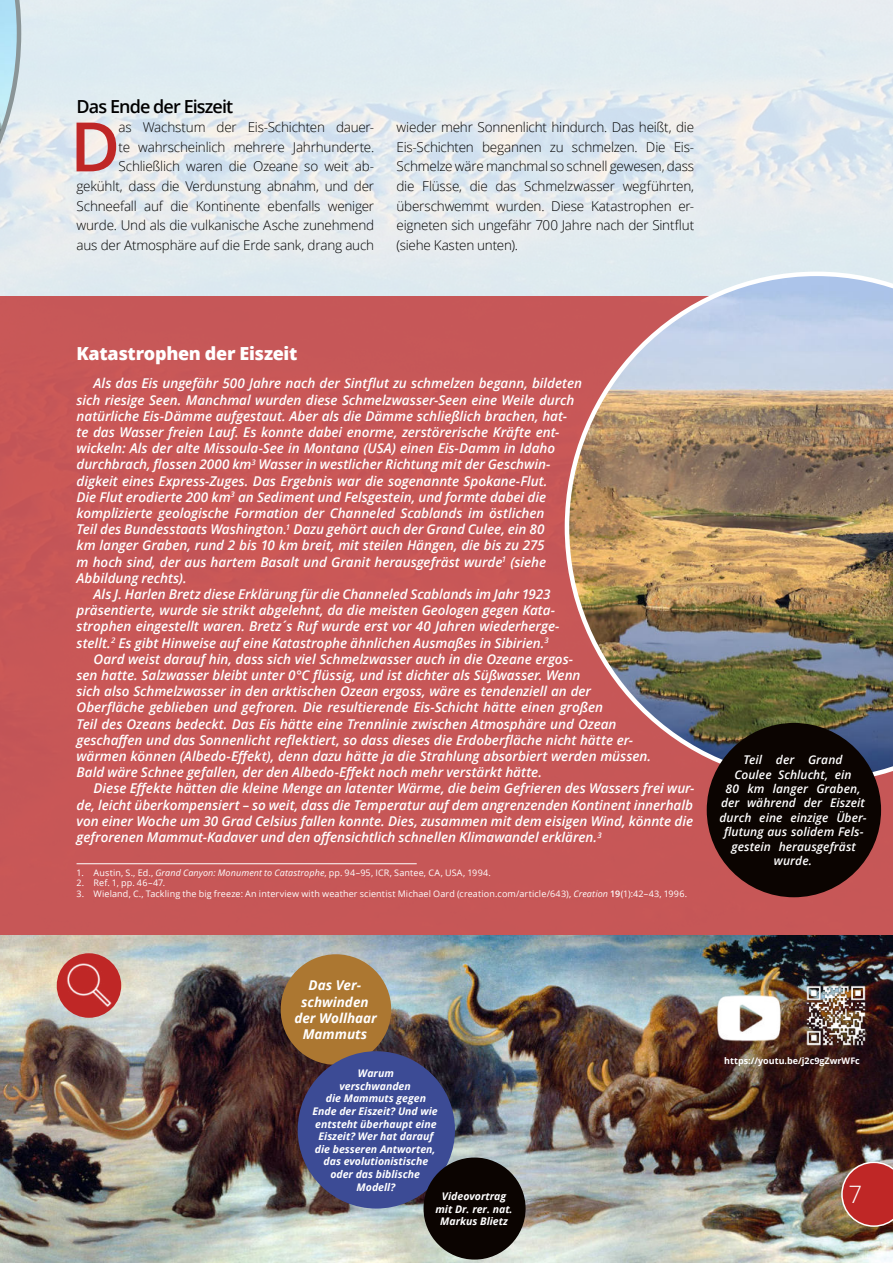
<style>
.page{position:relative;width:893px;height:1263px;background:#fff}
.page>*{position:absolute;margin:0;border:0;box-sizing:border-box;transform-origin:0 0}
.t1{font:600 68.25px "Open Sans";color:#bf2726}
.t2{font:300 24px "Open Sans";color:#fff}
.t3{font:800 18px "Open Sans";letter-spacing:-.015em;color:#fff}
.t4{font:600 18px "Open Sans";letter-spacing:-.05em;color:#000}
.t5{font:italic 600 13.5px "Open Sans";letter-spacing:-.005em;color:#fff}
.t6{font:300 13.5px/19.5px "Open Sans";letter-spacing:-.015em;color:#000;text-align:right}
.t7{font:italic 700 13.5px/16.2px "Open Sans";color:#fff;text-align:center}
.t8{font:italic 600 12px/14.4px "Open Sans";letter-spacing:.005em;color:#fff;text-align:center}
.t9{font:italic 700 10.5px/12.6px "Open Sans";color:#fff;text-align:center}
.t10{font:9px "Open Sans";letter-spacing:.015em;color:#fff}
.t11{font:700 9px "Open Sans";color:#fff}
.s1{font-style:italic}
.s2{font-weight:600}
</style>
<div class="page">
<img style="left:21px;top:0;width:872px;height:296px">
<div style="left:0;top:296px;width:893px;height:644px;background:#c75757"></div>
<img style="left:0;top:935px;width:893px;height:328px">
<svg style="left:0;top:0;width:21px;height:296px;background:#cde0e8"></svg>
<img style="left:565px;top:272px;width:328px;height:510px">
<div style="left:281px;top:954px;width:110px;height:111px;background:#ac7731;border-radius:50%"></div>
<div style="left:298px;top:1051px;width:157px;height:157px;background:#3c4b95;border-radius:50%"></div>
<div style="left:423px;top:1157px;width:103px;height:102px;background:#0b0401;border-radius:50%"></div>
<img style="left:57px;top:953px;width:64px;height:65px;border-radius:32px">
<img style="left:716px;top:984px;width:67px;height:67px">
<img style="left:803px;top:983px;width:66px;height:65px">
<hr style="left:77px;top:863px;width:340px;height:1px;background:#fff">
<div style="left:707px;top:723px;width:174px;height:174px;background:#0b0401;border-radius:50%"></div>
<svg style="left:841px;top:1161px;width:52px;height:66px;background:#b63e38"></svg>
<h3 class="t4" style="left:77px;top:99px;width:158px">Das Ende der Eiszeit</h3>
<h1 class="t1" style="left:70px;top:119px;width:52px">D</h1>
<p class="t6" style="left:77px;top:117px;width:299px">as Wachstum der Eis-Schichten dauer-<br>te wahrscheinlich mehrere Jahrhunderte.<br>Schließlich waren die Ozeane so weit ab&shy;gekühlt, dass die Verdunstung abnahm, und der Schneefall auf die Kontinente ebenfalls weniger wurde. Und als die vulkanische Asche zunehmend aus der Atmosphäre auf die Erde sank, drang auch</p>
<p class="t6" style="left:396px;top:117px;width:299px;text-align:justify">wieder mehr Sonnenlicht hindurch. Das heißt, die Eis-Schichten begannen zu schmelzen. Die Eis-Schmelze wäre manchmal so schnell gewesen, dass die Flüsse, die das Schmelzwasser wegführten, überschwemmt wurden. Diese Katastrophen er&shy;eigneten sich ungefähr 700 Jahre nach der Sintflut (siehe Kasten unten).</p>
<h3 class="t3" style="left:77px;top:346px;width:222px">Katastrophen der Eiszeit</h3>
<p class="t5" style="left:94px;top:374px;width:490px">Als das Eis ungefähr 500 Jahre nach der Sintflut zu schmelzen begann, bildeten</p>
<p class="t5" style="left:77px;top:394px;width:499px">sich riesige Seen. Manchmal wurden diese Schmelzwasser-Seen eine Weile durch</p>
<p class="t5" style="left:77px;top:410px;width:492px">natürliche Eis-Dämme aufgestaut. Aber als die Dämme schließlich brachen, hat-</p>
<p class="t5" style="left:77px;top:427px;width:485px">te das Wasser freien Lauf. Es konnte dabei enorme, zerstörerische Kräfte ent-</p>
<p class="t5" style="left:77px;top:443px;width:480px">wickeln: Als der alte Missoula-See in Montana (USA) einen Eis-Damm in Idaho</p>
<p class="t5" style="left:77px;top:455px;width:476px">durchbrach, flossen 2000 km<sup>3</sup> Wasser in westlicher Richtung mit der Geschwin-</p>
<p class="t5" style="left:77px;top:475px;width:472px">digkeit eines Express-Zuges. Das Ergebnis war die sogenannte Spokane-Flut.</p>
<p class="t5" style="left:77px;top:491px;width:471px">Die Flut erodierte 200 km<sup>3</sup> an Sediment und Felsgestein, und formte dabei die</p>
<p class="t5" style="left:77px;top:508px;width:469px">komplizierte geologische Formation der Channeled Scablands im östlichen</p>
<p class="t5" style="left:77px;top:524px;width:470px">Teil des Bundesstaats Washington.<sup>1</sup> Dazu gehört auch der Grand Culee, ein 80</p>
<p class="t5" style="left:77px;top:540px;width:470px">km langer Graben, rund 2 bis 10 km breit, mit steilen Hängen, die bis zu 275</p>
<p class="t5" style="left:77px;top:556px;width:471px">m hoch sind, der aus hartem Basalt und Granit herausgefräst wurde<sup>1</sup> (siehe</p>
<p class="t5" style="left:77px;top:572px;width:112px">Abbildung rechts).</p>
<p class="t5" style="left:94px;top:589px;width:458px">Als J. Harlen Bretz diese Erklärung für die Channeled Scablands im Jahr 1923</p>
<p class="t5" style="left:77px;top:605px;width:480px">präsentierte, wurde sie strikt abgelehnt, da die meisten Geologen gegen Kata-</p>
<p class="t5" style="left:77px;top:621px;width:485px">strophen eingestellt waren. Bretz´s Ruf wurde erst vor 40 Jahren wiederherge-</p>
<p class="t5" style="left:77px;top:637px;width:474px">stellt.<sup>2</sup> Es gibt Hinweise auf eine Katastrophe ähnlichen Ausmaßes in Sibirien.<sup>3</sup></p>
<p class="t5" style="left:94px;top:653px;width:481px">Oard weist darauf hin, dass sich viel Schmelzwasser auch in die Ozeane ergos-</p>
<p class="t5" style="left:77px;top:666px;width:505px">sen hatte. Salzwasser bleibt unter 0°C flüssig, und ist dichter als Süßwasser. Wenn</p>
<p class="t5" style="left:77px;top:686px;width:516px">sich also Schmelzwasser in den arktischen Ozean ergoss, wäre es tendenziell an der</p>
<p class="t5" style="left:77px;top:698px;width:528px">Oberfläche geblieben und gefroren. Die resultierende Eis-Schicht hätte einen großen</p>
<p class="t5" style="left:77px;top:718px;width:541px">Teil des Ozeans bedeckt. Das Eis hätte eine Trennlinie zwischen Atmosphäre und Ozean</p>
<p class="t5" style="left:77px;top:731px;width:558px">geschaffen und das Sonnenlicht reflektiert, so dass dieses die Erdoberfläche nicht hätte er-</p>
<p class="t5" style="left:77px;top:747px;width:576px">wärmen können (Albedo-Effekt), denn dazu hätte ja die Strahlung absorbiert werden müssen.</p>
<p class="t5" style="left:77px;top:763px;width:467px">Bald wäre Schnee gefallen, der den Albedo-Effekt noch mehr verstärkt hätte.</p>
<p class="t5" style="left:94px;top:779px;width:602px">Diese Effekte hätten die kleine Menge an latenter Wärme, die beim Gefrieren des Wassers frei wur-</p>
<p class="t5" style="left:77px;top:799px;width:618px">de, leicht überkompensiert – so weit, dass die Temperatur auf dem angrenzenden Kontinent innerhalb</p>
<p class="t5" style="left:77px;top:815px;width:618px">von einer Woche um 30 Grad Celsius fallen konnte. Dies, zusammen mit dem eisigen Wind, könnte die</p>
<p class="t5" style="left:77px;top:828px;width:527px">gefrorenen Mammut-Kadaver und den offensichtlich schnellen Klimawandel erklären.<sup>3</sup></p>
<p class="t10" style="left:77px;top:866px;width:416px">1. Austin, S., Ed., <span class="s1">Grand Canyon: Monument to Catastrophe</span>, pp. 94–95, ICR, Santee, CA, USA, 1994.</p>
<p class="t10" style="left:77px;top:877px;width:90px">2. Ref. 1, pp. 46–47.</p>
<p class="t10" style="left:77px;top:887px;width:612px">3. Wieland, C., Tackling the big freeze: An interview with weather scientist Michael Oard (creation.com/article/643), <span class="s1">Creation</span> <span class="s2">19</span>(1):42–43, 1996.</p>
<p class="t8" style="left:719px;top:754px;width:149px">Teil der Grand<br>Coulee Schlucht, ein<br>80 km langer Graben, der während der Eiszeit durch eine einzige Über&shy;flutung aus solidem Fels&shy;gestein herausgefräst wurde.</p>
<p class="t7" style="left:294px;top:979px;width:84px">Das Ver&shy;schwinden der Wollhaar<br>Mammuts</p>
<p class="t9" style="left:313px;top:1068px;width:127px">Warum<br>verschwanden<br>die Mammuts gegen<br>Ende der Eiszeit? Und wie entsteht überhaupt eine<br>Eiszeit? Wer hat darauf die besseren Antworten, das evolutionistische oder das biblische<br>Modell?</p>
<p class="t9" style="left:435px;top:1191px;width:79px">Videovortrag mit Dr. rer. nat.<br>Markus Blietz</p>
<p class="t11" style="left:724px;top:1057px;width:137px">https://youtu.be/j2c9gZwrWFc</p>
<h2 class="t2" style="left:848px;top:1178px;width:15px">7</h2>
</div>
